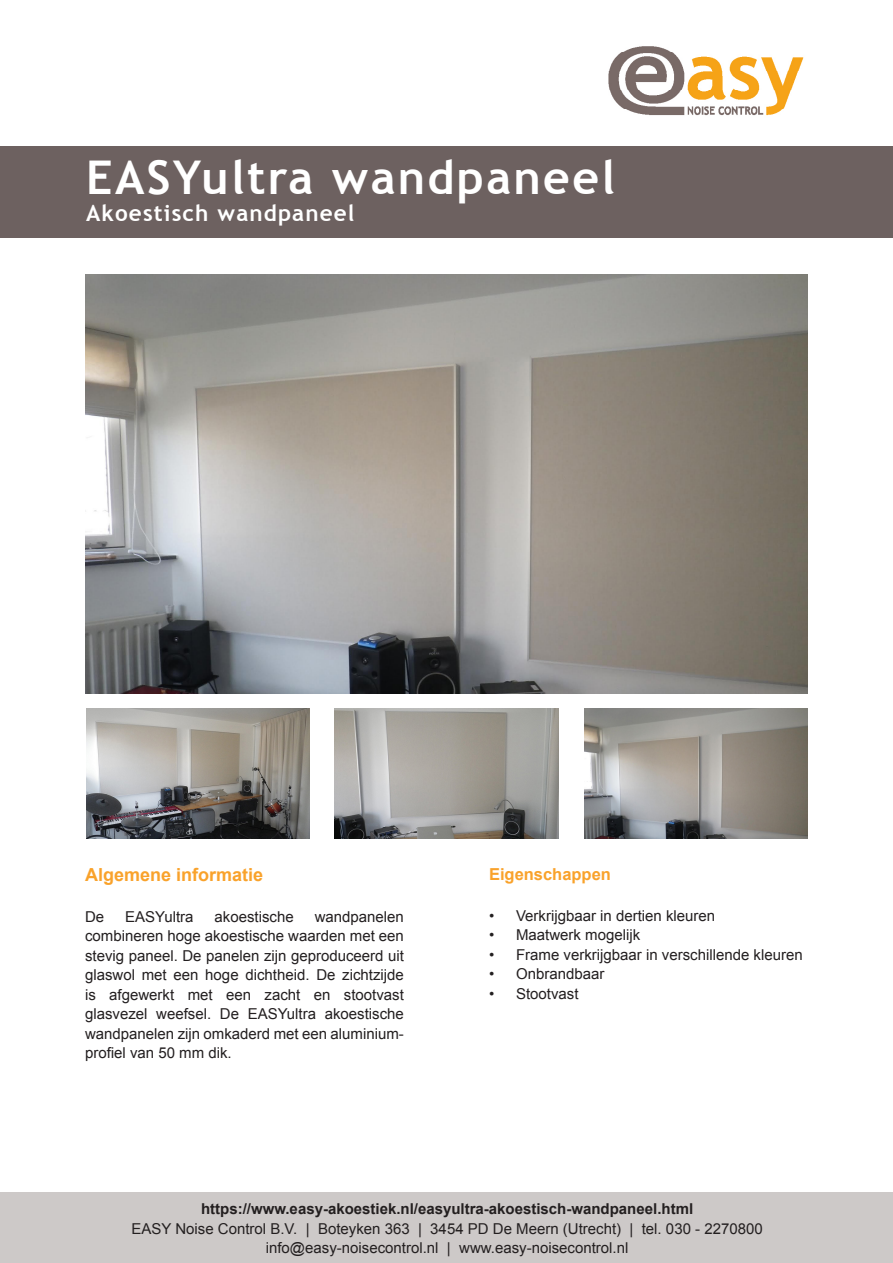
<style>
.page{position:relative;width:893px;height:1263px;background:#fff}
.page>*{position:absolute;margin:0;border:0;box-sizing:border-box;transform-origin:0 0}
.t1{font:700 46.5px "Trebuchet MS";letter-spacing:.05em;color:#fff}
.t2{font:700 22.5px "Trebuchet MS";letter-spacing:.05em;color:#fff}
.t3{font:700 18px "Arial";color:#f9a22b}
.t4{font:700 16.5px "Arial";color:#f9a22b}
.t5{font:15px/19.5px "Arial";color:#231f20;text-align:justify}
.t6{font:700 15px "Arial";color:#231f20}
</style>
<div class="page">
<div style="left:0;top:1192px;width:893px;height:71px;background:#cdc9c8"></div>
<img style="left:85px;top:275px;width:723px;height:418px">
<img style="left:608px;top:46px;width:196px;height:70px">
<div style="left:0;top:147px;width:893px;height:91px;background:#6d6160"></div>
<img style="left:86px;top:709px;width:224px;height:129px">
<img style="left:335px;top:709px;width:223px;height:129px">
<img style="left:584px;top:709px;width:224px;height:129px">
<p class="t1" style="left:86px;top:148px;width:530px">EASYultra wandpaneel</p>
<p class="t2" style="left:86px;top:199px;width:270px">Akoestisch wandpaneel</p>
<p class="t3" style="left:85px;top:862px;width:180px">Algemene informatie</p>
<p class="t5" style="left:85px;top:907px;width:21px">De</p>
<p class="t5" style="left:125px;top:907px;width:70px">EASYultra</p>
<p class="t5" style="left:215px;top:907px;width:81px">akoestische</p>
<p class="t5" style="left:85px;top:907px;width:320px;text-indent:230px">wandpanelen combineren hoge akoestische waarden met een stevig paneel. De panelen zijn geproduceerd uit glaswol met een hoge dichtheid. De zichtzijde is afgewerkt met een zacht en stootvast glasvezel weefsel. De EASYultra akoestische wandpanelen zijn omkaderd met een aluminium&shy;profiel van 50 mm dik.</p>
<p class="t4" style="left:489px;top:863px;width:123px">Eigenschappen</p>
<p class="t5" style="left:489px;top:906px;width:228px">• Verkrijgbaar in dertien kleuren</p>
<p class="t5" style="left:489px;top:925px;width:153px">• Maatwerk mogelijk</p>
<p class="t5" style="left:489px;top:945px;width:315px">• Frame verkrijgbaar in verschillende kleuren</p>
<p class="t5" style="left:489px;top:964px;width:117px">• Onbrandbaar</p>
<p class="t5" style="left:489px;top:984px;width:91px">• Stootvast</p>
<p class="t6" style="left:201px;top:1198px;width:494px">https://www.easy-akoestiek.nl/easyultra-akoestisch-wandpaneel.html</p>
<p class="t5" style="left:131px;top:1219px;width:633px;text-align:center">EASY Noise Control B.V. | Boteyken 363 | 3454 PD De Meern (Utrecht) | tel. 030 - 2270800 info@easy-noisecontrol.nl | www.easy-noisecontrol.nl</p>
</div>
